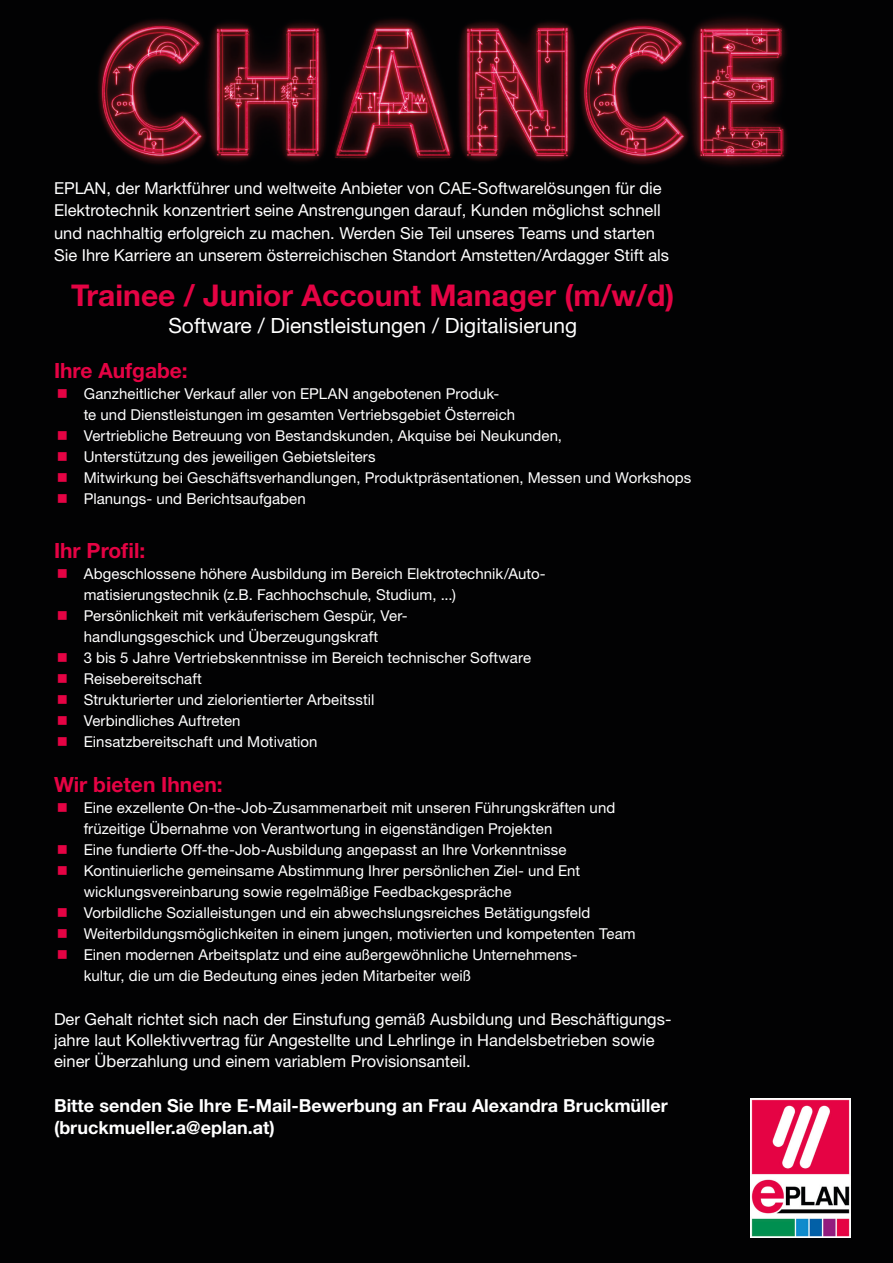
<style>
.page{position:relative;width:893px;height:1263px;background:#020203}
.page>*{position:absolute;margin:0;border:0;box-sizing:border-box;transform-origin:0 0}
.Ü1{font:700 30px "Helvetica Neue LT Std";color:#e50344}
.Subhead{font:21px "Helvetica Neue LT Std";color:#fff}
.Ü1-2{font:700 21px "Helvetica Neue LT Std";color:#e50344}
.Bitte_senden_Sie{font:700 18px/22.5px "Helvetica Neue LT Std";color:#fff}
.Fließtext{font:16.5px/22.5px "Helvetica Neue LT Std";color:#fff}
.Der_Gehalt{font:16.5px/21px "Helvetica Neue LT Std";color:#fff}
.t1{font:15px/21px "Helvetica Neue LT Std";letter-spacing:.005em;color:#fff}
</style>
<div class="page">
<img style="left:98px;top:17px;width:689px;height:149px">
<img style="left:750px;top:1098px;width:100px;height:139px">
<p class="Fließtext" style="left:54px;top:176px;width:617px">EPLAN, der Marktführer und weltweite Anbieter von CAE-Softwarelösungen für die Elektrotechnik konzentriert seine Anstrengungen darauf, Kunden möglichst schnell und nachhaltig erfolgreich zu machen. Werden Sie Teil unseres Teams und starten Sie Ihre Karriere an unserem österreichischen Standort Amstetten/Ardagger Stift als</p>
<p class="Ü1" style="left:71px;top:277px;width:605px">Trainee / Junior Account Manager (m/w/d)</p>
<p class="Subhead" style="left:168px;top:313px;width:410px">Software / Dienstleistungen / Digitalisierung</p>
<p class="Ü1-2" style="left:54px;top:358px;width:135px">Ihre Aufgabe:</p>
<p class="t1" style="left:84px;top:383px;width:433px">Ganzheitlicher Verkauf aller von EPLAN angebotenen Produk&shy;te und Dienstleistungen im gesamten Vertriebsgebiet Österreich</p>
<p class="t1" style="left:84px;top:425px;width:480px">Vertriebliche Betreuung von Bestandskunden, Akquise bei Neukunden,</p>
<p class="t1" style="left:84px;top:446px;width:293px">Unterstützung des jeweiligen Gebietsleiters</p>
<p class="t1" style="left:84px;top:467px;width:609px">Mitwirkung bei Geschäftsverhandlungen, Produktpräsentationen, Messen und Workshops</p>
<p class="t1" style="left:84px;top:488px;width:224px">Planungs- und Berichtsaufgaben</p>
<p class="Ü1-2" style="left:54px;top:538px;width:93px">Ihr Profil:</p>
<p class="t1" style="left:84px;top:563px;width:464px">Abgeschlossene höhere Ausbildung im Bereich Elektrotechnik/Auto&shy;matisierungstechnik (z.B. Fachhochschule, Studium, ...)</p>
<p class="t1" style="left:84px;top:605px;width:325px">Persönlichkeit mit verkäuferischem Gespür, Ver&shy;handlungsgeschick und Überzeugungskraft</p>
<p class="t1" style="left:84px;top:647px;width:449px">3 bis 5 Jahre Vertriebskenntnisse im Bereich technischer Software</p>
<p class="t1" style="left:84px;top:668px;width:120px">Reisebereitschaft</p>
<p class="t1" style="left:84px;top:689px;width:292px">Strukturierter und zielorientierter Arbeitsstil</p>
<p class="t1" style="left:84px;top:710px;width:158px">Verbindliches Auftreten</p>
<p class="t1" style="left:84px;top:731px;width:235px">Einsatzbereitschaft und Motivation</p>
<p class="Ü1-2" style="left:54px;top:772px;width:170px">Wir bieten Ihnen:</p>
<p class="t1" style="left:84px;top:797px;width:533px">Eine exzellente On-the-Job-Zusammenarbeit mit unseren Führungskräften und früzeitige Übernahme von Verantwortung in eigenständigen Projekten</p>
<p class="t1" style="left:84px;top:839px;width:484px">Eine fundierte Off-the-Job-Ausbildung angepasst an Ihre Vorkenntnisse</p>
<p class="t1" style="left:84px;top:860px;width:498px">Kontinuierliche gemeinsame Abstimmung Ihrer persönlichen Ziel- und Ent wicklungsvereinbarung sowie regelmäßige Feedbackgespräche</p>
<p class="t1" style="left:84px;top:902px;width:508px">Vorbildliche Sozialleistungen und ein abwechslungsreiches Betätigungsfeld</p>
<p class="t1" style="left:84px;top:923px;width:553px">Weiterbildungsmöglichkeiten in einem jungen, motivierten und kompetenten Team</p>
<p class="t1" style="left:84px;top:944px;width:495px">Einen modernen Arbeitsplatz und eine außergewöhnliche Unternehmens&shy;kultur, die um die Bedeutung eines jeden Mitarbeiter weiß</p>
<p class="Der_Gehalt" style="left:54px;top:1008px;width:619px">Der Gehalt richtet sich nach der Einstufung gemäß Ausbildung und Beschäftigungs&shy;jahre laut Kollektivvertrag für Angestellte und Lehrlinge in Handelsbetrieben sowie einer Überzahlung und einem variablem Provisionsanteil.</p>
<p class="Bitte_senden_Sie" style="left:54px;top:1093px;width:615px">Bitte senden Sie Ihre E-Mail-Bewerbung an Frau Alexandra Bruckmüller (bruckmueller.a@eplan.at)</p>
</div>
